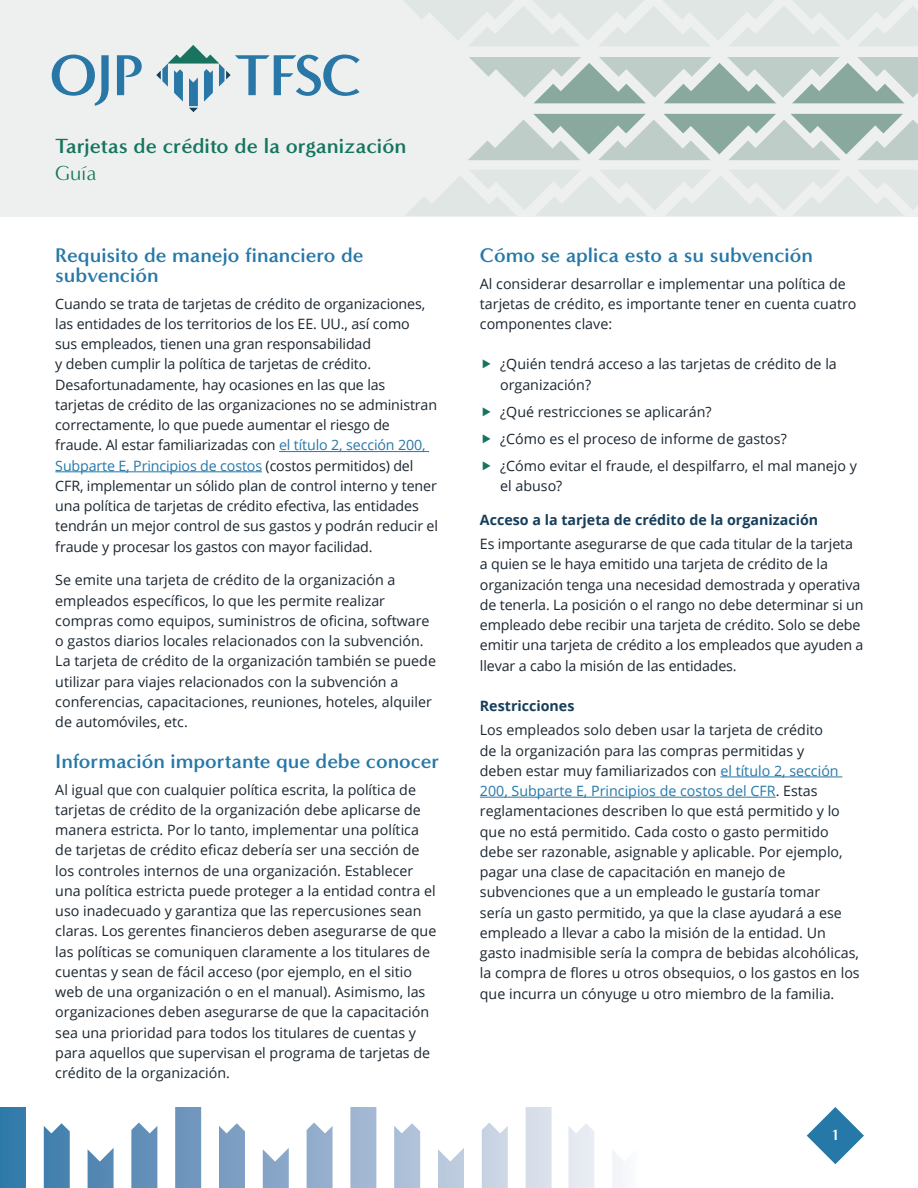
<style>
.page{position:relative;width:918px;height:1188px;background:#fff}
.page>*{position:absolute;margin:0;border:0;box-sizing:border-box;transform-origin:0 0}
.t1{font:700 21px "Minerva Modern";color:#15745f}
.t2{font:21px "Minerva Modern";color:#15745f}
.t3{font:700 20.25px/20.2px "Minerva Modern";color:#2578a8}
.t4{font:700 15px "Minerva Modern";color:#fff}
.t5{font:14.25px/20.2px "Open Sans";color:#1b2630}
.t6{font:700 14.25px "Open Sans";color:#163e5b}
.s1{color:#2578a8}
</style>
<div class="page">
<svg style="left:0;top:1107px;width:621px;height:81px"></svg>
<svg style="left:807px;top:1107px;width:57px;height:57px"></svg>
<div style="left:0;top:0;width:918px;height:216px;background:#edf0ee"></div>
<svg style="left:52px;top:55px;width:57px;height:51px"></svg>
<svg style="left:117px;top:55px;width:25px;height:40px"></svg>
<svg style="left:156px;top:45px;width:204px;height:67px"></svg>
<svg style="left:405px;top:170px;width:513px;height:46px"></svg>
<svg style="left:469px;top:57px;width:449px;height:46px"></svg>
<svg style="left:403px;top:0;width:515px;height:46px"></svg>
<svg style="left:468px;top:114px;width:450px;height:46px"></svg>
<hr style="left:279px;top:451px;width:150px;height:1px;background:#2578a8">
<hr style="left:55px;top:471px;width:207px;height:1px;background:#2578a8">
<hr style="left:720px;top:777px;width:122px;height:1px;background:#2578a8">
<hr style="left:480px;top:797px;width:296px;height:1px;background:#2578a8">
<h1 class="t1" style="left:55px;top:133px;width:353px">Tarjetas de crédito de la organización</h1>
<h1 class="t2" style="left:55px;top:161px;width:42px">Guía</h1>
<h2 class="t3" style="left:55px;top:244px;width:310px">Requisito de manejo financiero de subvención</h2>
<p class="t5" style="left:55px;top:293px;width:384px">Cuando se trata de tarjetas de crédito de organizaciones, las entidades de los territorios de los EE. UU., así como<br>sus empleados, tienen una gran responsabilidad<br>y deben cumplir la política de tarjetas de crédito.<br>Desafortunadamente, hay ocasiones en las que las tarjetas de crédito de las organizaciones no se administran correctamente, lo que puede aumentar el riesgo de fraude. Al estar familiarizadas con <span class="s1">el título 2, sección 200, Subparte E, Principios de costos</span> (costos permitidos) del CFR, implementar un sólido plan de control interno y tener una política de tarjetas de crédito efectiva, las entidades tendrán un mejor control de sus gastos y podrán reducir el fraude y procesar los gastos con mayor facilidad.</p>
<p class="t5" style="left:55px;top:570px;width:382px">Se emite una tarjeta de crédito de la organización a empleados específicos, lo que les permite realizar compras como equipos, suministros de oficina, software o gastos diarios locales relacionados con la subvención.<br>La tarjeta de crédito de la organización también se puede utilizar para viajes relacionados con la subvención a conferencias, capacitaciones, reuniones, hoteles, alquiler de automóviles, etc.</p>
<h2 class="t3" style="left:55px;top:751px;width:386px">Información importante que debe conocer</h2>
<p class="t5" style="left:55px;top:779px;width:383px">Al igual que con cualquier política escrita, la política de tarjetas de crédito de la organización debe aplicarse de manera estricta. Por lo tanto, implementar una política de tarjetas de crédito eficaz debería ser una sección de los controles internos de una organización. Establecer una política estricta puede proteger a la entidad contra el uso inadecuado y garantiza que las repercusiones sean claras. Los gerentes financieros deben asegurarse de que las políticas se comuniquen claramente a los titulares de cuentas y sean de fácil acceso (por ejemplo, en el sitio web de una organización o en el manual). Asimismo, las organizaciones deben asegurarse de que la capacitación sea una prioridad para todos los titulares de cuentas y para aquellos que supervisan el programa de tarjetas de crédito de la organización.</p>
<h2 class="t3" style="left:480px;top:244px;width:335px">Cómo se aplica esto a su subvención</h2>
<p class="t5" style="left:480px;top:273px;width:378px">Al considerar desarrollar e implementar una política de tarjetas de crédito, es importante tener en cuenta cuatro componentes clave:</p>
<p class="t5" style="left:500px;top:354px;width:338px">¿Quién tendrá acceso a las tarjetas de crédito de la organización?</p>
<p class="t5" style="left:500px;top:398px;width:358px;line-height:27px">¿Qué restricciones se aplicarán?<br>¿Cómo es el proceso de informe de gastos?<br>¿Cómo evitar el fraude, el despilfarro, el mal manejo y</p>
<p class="t5" style="left:500px;top:475px;width:64px">el abuso?</p>
<p class="t6" style="left:480px;top:510px;width:340px">Acceso a la tarjeta de crédito de la organización</p>
<p class="t5" style="left:480px;top:533px;width:385px">Es importante asegurarse de que cada titular de la tarjeta a quien se le haya emitido una tarjeta de crédito de la organización tenga una necesidad demostrada y operativa de tenerla. La posición o el rango no debe determinar si un empleado debe recibir una tarjeta de crédito. Solo se debe emitir una tarjeta de crédito a los empleados que ayuden a llevar a cabo la misión de las entidades.</p>
<p class="t6" style="left:480px;top:696px;width:96px">Restricciones</p>
<p class="t5" style="left:480px;top:720px;width:381px">Los empleados solo deben usar la tarjeta de crédito<br>de la organización para las compras permitidas y<br>deben estar muy familiarizados con <span class="s1">el título 2, sección 200, Subparte E, Principios de costos del CFR</span>. Estas reglamentaciones describen lo que está permitido y lo que no está permitido. Cada costo o gasto permitido debe ser razonable, asignable y aplicable. Por ejemplo, pagar una clase de capacitación en manejo de subvenciones que a un empleado le gustaría tomar<br>sería un gasto permitido, ya que la clase ayudará a ese empleado a llevar a cabo la misión de la entidad. Un gasto inadmisible sería la compra de bebidas alcohólicas, la compra de flores u otros obsequios, o los gastos en los que incurra un cónyuge u otro miembro de la familia.</p>
<p class="t4" style="left:832px;top:1126px;width:7px">1</p>
</div>
